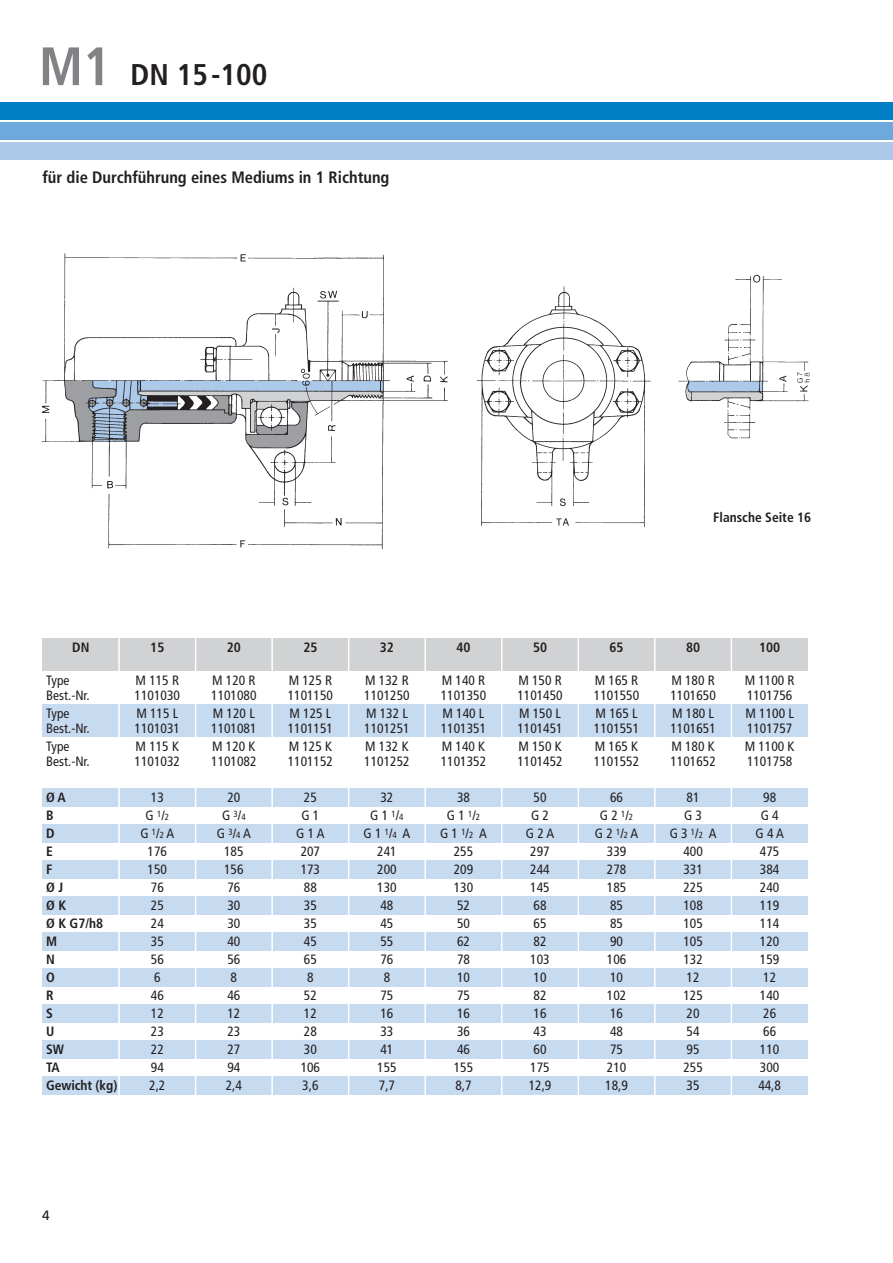
<style>
.page{position:relative;width:893px;height:1263px;background:#fff}
.page>*{position:absolute;margin:0;border:0;box-sizing:border-box;transform-origin:0 0}
.t1{font:700 condensed 30px "Frutiger";color:#231f20}
.t2{font:700 condensed 16.5px "Frutiger";color:#231f20}
.t3{font:condensed 13.5px/18px "Frutiger";color:#231f20}
.t4{font:700 condensed 13.5px/18px "Frutiger";color:#231f20}
.t5{font:13.5px "Frutiger";color:#231f20}
.s1{font-size:54px;color:#808285}
.s2{font-size:8.85px}
</style>
<div class="page">
<div style="left:0;top:102px;width:893px;height:18px;background:#007ec5"></div>
<div style="left:0;top:122px;width:893px;height:18px;background:#6da9db"></div>
<div style="left:0;top:142px;width:893px;height:18px;background:#acc9e9"></div>
<div style="left:43px;top:638px;width:765px;height:33px;background:#d1d2d4"></div>
<div style="left:43px;top:704px;width:765px;height:33px;background:#c6daf0"></div>
<hr style="left:118px;top:631px;width:2px;height:130px;background:#fff">
<hr style="left:195px;top:631px;width:1px;height:130px;background:#fff">
<hr style="left:271px;top:631px;width:2px;height:130px;background:#fff">
<hr style="left:348px;top:631px;width:1px;height:130px;background:#fff">
<hr style="left:424px;top:631px;width:2px;height:130px;background:#fff">
<hr style="left:501px;top:631px;width:1px;height:130px;background:#fff">
<hr style="left:578px;top:631px;width:1px;height:130px;background:#fff">
<hr style="left:654px;top:631px;width:2px;height:130px;background:#fff">
<hr style="left:731px;top:631px;width:1px;height:130px;background:#fff">
<div style="left:43px;top:789px;width:765px;height:18px;background:#c6daf0"></div>
<div style="left:43px;top:825px;width:765px;height:18px;background:#c6daf0"></div>
<div style="left:43px;top:861px;width:765px;height:18px;background:#c6daf0"></div>
<div style="left:43px;top:896px;width:765px;height:18px;background:#c6daf0"></div>
<div style="left:43px;top:932px;width:765px;height:18px;background:#c6daf0"></div>
<div style="left:43px;top:968px;width:765px;height:18px;background:#c6daf0"></div>
<div style="left:43px;top:1004px;width:765px;height:18px;background:#c6daf0"></div>
<div style="left:43px;top:1040px;width:765px;height:18px;background:#c6daf0"></div>
<div style="left:43px;top:1076px;width:765px;height:18px;background:#c6daf0"></div>
<hr style="left:118px;top:782px;width:2px;height:327px;background:#fff">
<hr style="left:195px;top:782px;width:1px;height:327px;background:#fff">
<hr style="left:271px;top:782px;width:2px;height:327px;background:#fff">
<hr style="left:348px;top:782px;width:1px;height:327px;background:#fff">
<hr style="left:424px;top:782px;width:2px;height:327px;background:#fff">
<hr style="left:501px;top:782px;width:1px;height:327px;background:#fff">
<hr style="left:578px;top:782px;width:1px;height:327px;background:#fff">
<hr style="left:654px;top:782px;width:2px;height:327px;background:#fff">
<hr style="left:731px;top:782px;width:1px;height:327px;background:#fff">
<img style="left:477px;top:275px;width:333px;height:252px">
<img style="left:41px;top:253px;width:407px;height:297px">
<h1 class="t1" style="left:39px;top:63px;width:230px"><span class="s1">M1</span> DN 15-100</h1>
<p class="t2" style="left:42px;top:170px;width:349px">für die Durchführung eines Mediums in 1 Richtung</p>
<p class="t4" style="left:713px;top:509px;width:100px">Flansche Seite 16</p>
<p class="t4" style="left:72px;top:639px;width:19px">DN</p>
<p class="t3" style="left:46px;top:674px;width:45px;line-height:15px">Type<br>Best.-Nr.</p>
<p class="t3" style="left:46px;top:707px;width:45px;line-height:15px">Type<br>Best.-Nr.</p>
<p class="t3" style="left:46px;top:740px;width:45px;line-height:15px">Type<br>Best.-Nr.</p>
<p class="t4" style="left:46px;top:790px;width:73px">ØA<br>B<br>D<br>E<br>F<br>Ø J<br>Ø K<br>Ø K G7/h8<br>M<br>N<br>O<br>R<br>S<br>U<br>SW<br>TA<br>Gewicht (kg)</p>
<p class="t4" style="left:150px;top:639px;width:16px">15</p>
<p class="t3" style="left:135px;top:674px;width:47px;line-height:15px">M 115 R<br>1101030</p>
<p class="t3" style="left:135px;top:707px;width:47px;line-height:15px">M 115 L<br>1101031</p>
<p class="t3" style="left:135px;top:740px;width:47px;line-height:15px">M 115 K<br>1101032</p>
<p class="t4" style="left:227px;top:639px;width:16px">20</p>
<p class="t3" style="left:211px;top:674px;width:47px;line-height:15px">M 120 R<br>1101080</p>
<p class="t3" style="left:211px;top:707px;width:47px;line-height:15px">M 120 L<br>1101081</p>
<p class="t3" style="left:211px;top:740px;width:47px;line-height:15px">M 120 K<br>1101082</p>
<p class="t4" style="left:303px;top:639px;width:16px">25</p>
<p class="t3" style="left:288px;top:674px;width:47px;line-height:15px">M 125 R<br>1101150</p>
<p class="t3" style="left:288px;top:707px;width:47px;line-height:15px">M 125 L<br>1101151</p>
<p class="t3" style="left:288px;top:740px;width:47px;line-height:15px">M 125 K<br>1101152</p>
<p class="t4" style="left:380px;top:639px;width:16px">32</p>
<p class="t3" style="left:364px;top:674px;width:47px;line-height:15px">M 132 R<br>1101250</p>
<p class="t3" style="left:364px;top:707px;width:47px;line-height:15px">M 132 L<br>1101251</p>
<p class="t3" style="left:364px;top:740px;width:47px;line-height:15px">M 132 K<br>1101252</p>
<p class="t4" style="left:456px;top:639px;width:16px">40</p>
<p class="t3" style="left:441px;top:674px;width:47px;line-height:15px">M 140 R<br>1101350</p>
<p class="t3" style="left:441px;top:707px;width:47px;line-height:15px">M 140 L<br>1101351</p>
<p class="t3" style="left:441px;top:740px;width:47px;line-height:15px">M 140 K<br>1101352</p>
<p class="t4" style="left:533px;top:639px;width:16px">50</p>
<p class="t3" style="left:517px;top:674px;width:47px;line-height:15px">M 150 R<br>1101450</p>
<p class="t3" style="left:517px;top:707px;width:47px;line-height:15px">M 150 L<br>1101451</p>
<p class="t3" style="left:517px;top:740px;width:47px;line-height:15px">M 150 K<br>1101452</p>
<p class="t4" style="left:610px;top:639px;width:16px">65</p>
<p class="t3" style="left:594px;top:674px;width:47px;line-height:15px">M 165 R<br>1101550</p>
<p class="t3" style="left:594px;top:707px;width:47px;line-height:15px">M 165 L<br>1101551</p>
<p class="t3" style="left:594px;top:740px;width:47px;line-height:15px">M 165 K<br>1101552</p>
<p class="t4" style="left:686px;top:639px;width:16px">80</p>
<p class="t3" style="left:670px;top:674px;width:47px;line-height:15px">M 180 R<br>1101650</p>
<p class="t3" style="left:670px;top:707px;width:47px;line-height:15px">M 180 L<br>1101651</p>
<p class="t3" style="left:670px;top:740px;width:47px;line-height:15px">M 180 K<br>1101652</p>
<p class="t4" style="left:759px;top:639px;width:23px">100</p>
<p class="t3" style="left:745px;top:674px;width:51px;line-height:15px">M 1100 R<br>1101756</p>
<p class="t3" style="left:745px;top:707px;width:50px;line-height:15px">M 1100 L<br>1101757</p>
<p class="t3" style="left:745px;top:740px;width:51px;line-height:15px">M 1100 K<br>1101758</p>
<p class="t3" style="left:140px;top:790px;width:35px;text-align:center">13<br>G <sup>1</sup>/<span class="s2">2<br></span>G <sup>1</sup>/<span class="s2">2</span> A<br>176<br>150<br>76<br>25<br>24<br>35<br>56<br>6<br>46<br>12<br>23<br>22<br>94<br>2,2</p>
<p class="t3" style="left:217px;top:790px;width:35px;text-align:center">20<br>G <sup>3</sup>/<span class="s2">4<br></span>G <sup>3</sup>/<span class="s2">4</span> A<br>185<br>156<br>76<br>30<br>30<br>40<br>56<br>8<br>46<br>12<br>23<br>27<br>94<br>2,4</p>
<p class="t3" style="left:296px;top:790px;width:30px;text-align:center">25<br>G1<br>G1A<br>207<br>173<br>88<br>35<br>35<br>45<br>65<br>8<br>52<br>12<br>28<br>30<br>106<br>3,6</p>
<p class="t3" style="left:364px;top:790px;width:48px;text-align:center">32<br>G 1 <sup>1</sup>/<span class="s2">4<br></span>G1 <sup>1</sup>/<span class="s2">4</span> A<br>241<br>200<br>130<br>48<br>45<br>55<br>76<br>8<br>75<br>16<br>33<br>41<br>155<br>7,7</p>
<p class="t3" style="left:440px;top:790px;width:48px;text-align:center">38<br>G 1 <sup>1</sup>/<span class="s2">2<br></span>G1 <sup>1</sup>/<span class="s2">2</span> A<br>255<br>209<br>130<br>52<br>50<br>62<br>78<br>10<br>75<br>16<br>36<br>46<br>155<br>8,7</p>
<p class="t3" style="left:526px;top:790px;width:30px;text-align:center">50<br>G2<br>G2A<br>297<br>244<br>145<br>68<br>65<br>82<br>103<br>10<br>82<br>16<br>43<br>60<br>175<br>12,9</p>
<p class="t3" style="left:595px;top:790px;width:45px;text-align:center">66<br>G 2 <sup>1</sup>/<span class="s2">2<br></span>G2 <sup>1</sup>/<span class="s2">2</span>A<br>339<br>278<br>185<br>85<br>85<br>90<br>106<br>10<br>102<br>16<br>48<br>75<br>210<br>18,9</p>
<p class="t3" style="left:670px;top:790px;width:48px;text-align:center">81<br>G3<br>G3 <sup>1</sup>/<span class="s2">2</span> A<br>400<br>331<br>225<br>108<br>105<br>105<br>132<br>12<br>125<br>20<br>54<br>95<br>255<br>35</p>
<p class="t3" style="left:755px;top:790px;width:30px;text-align:center">98<br>G4<br>G4A<br>475<br>384<br>240<br>119<br>114<br>120<br>159<br>12<br>140<br>26<br>66<br>110<br>300<br>44,8</p>
<p class="t5" style="left:42px;top:1210px;width:9px">4</p>
</div>
